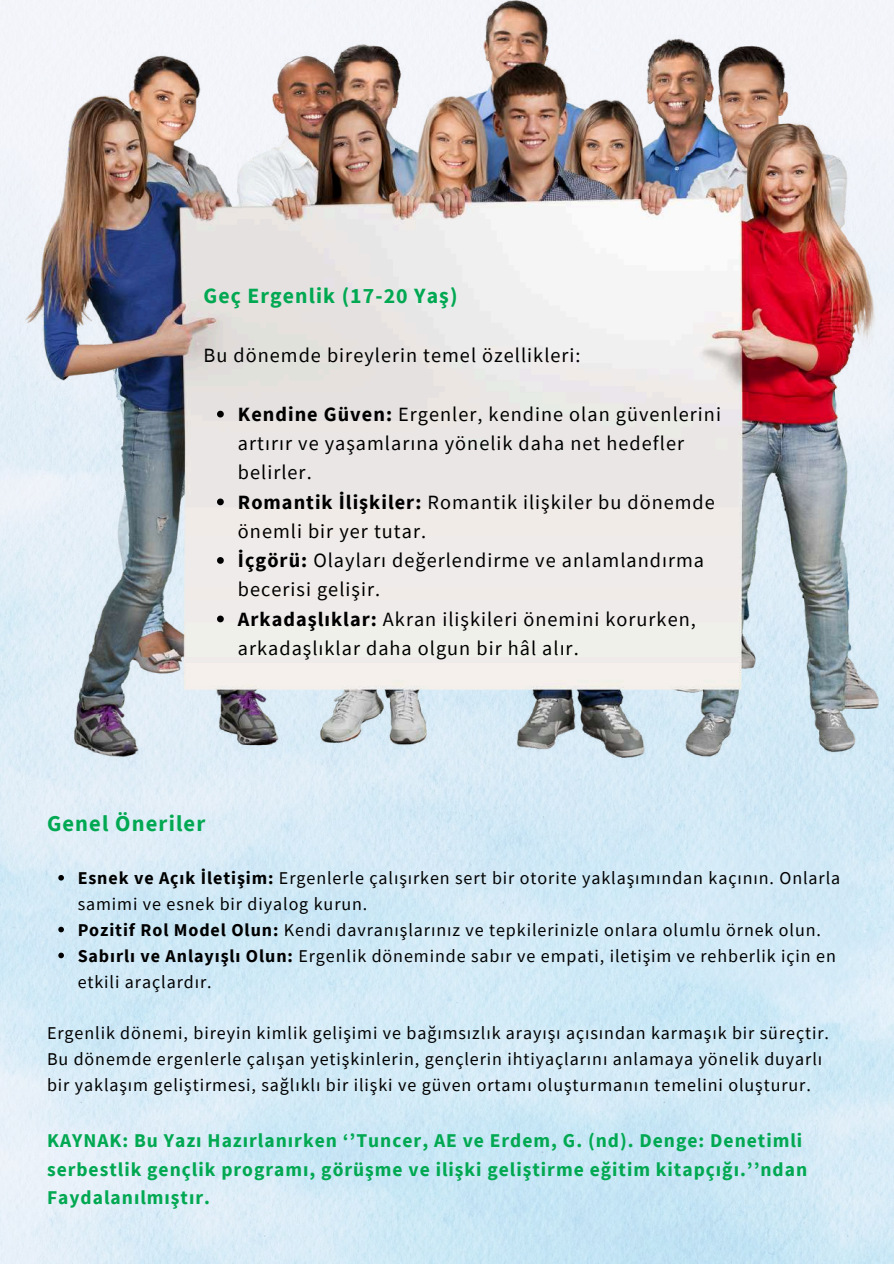
<style>
.page{position:relative;width:894px;height:1264px;background:#fff}
.page>*{position:absolute;margin:0;border:0;box-sizing:border-box;transform-origin:0 0}
.t1{font:700 22.5px "Source Sans Pro";letter-spacing:.05em;color:#01a852}
.t2{font:700 21.75px "Source Sans Pro";letter-spacing:.05em;color:#01a852}
.t3{font:20.25px/29.2px "Source Sans Pro";letter-spacing:.05em;color:#000}
.t4{font:700 19.5px/28.2px "Source Sans Pro";letter-spacing:.05em;color:#01a852}
.t5{font:18px/25.8px "Source Sans Pro";letter-spacing:.05em;color:#000}
.s1{font-weight:700}
</style>
<div class="page">
<img style="left:0;top:0;width:893px;height:1263px">
<img style="left:13px;top:0;width:865px;height:775px">
<svg style="left:217px;top:411px;width:7px;height:6px"></svg>
<svg style="left:217px;top:498px;width:7px;height:7px"></svg>
<svg style="left:217px;top:557px;width:7px;height:7px"></svg>
<svg style="left:217px;top:615px;width:7px;height:7px"></svg>
<svg style="left:58px;top:875px;width:6px;height:5px"></svg>
<svg style="left:58px;top:926px;width:6px;height:6px"></svg>
<svg style="left:58px;top:952px;width:6px;height:6px"></svg>
<p class="t2" style="left:203px;top:281px;width:255px">Geç Ergenlik (17-20 Yaş)</p>
<p class="t3" style="left:203px;top:340px;width:378px">Bu dönemde bireylerin temel özellikleri:</p>
<p class="t3" style="left:238px;top:399px;width:482px"><span class="s1">Kendine Güven:</span> Ergenler, kendine olan güvenlerini artırır ve yaşamlarına yönelik daha net hedefler belirler.<br><span class="s1">Romantik İlişkiler:</span> Romantik ilişkiler bu dönemde önemli bir yer tutar.<br><span class="s1">İçgörü:</span> Olayları değerlendirme ve anlamlandırma becerisi gelişir.<br><span class="s1">Arkadaşlıklar:</span> Akran ilişkileri önemini korurken, arkadaşlıklar daha olgun bir hâl alır.</p>
<p class="t1" style="left:47px;top:809px;width:160px">Genel Öneriler</p>
<p class="t5" style="left:78px;top:864px;width:764px"><span class="s1">Esnek ve Açık İletişim:</span> Ergenlerle çalışırken sert bir otorite yaklaşımından kaçının. Onlarla samimi ve esnek bir diyalog kurun.<br><span class="s1">Pozitif Rol Model Olun:</span> Kendi davranışlarınız ve tepkilerinizle onlara olumlu örnek olun.<br><span class="s1">Sabırlı ve Anlayışlı Olun:</span> Ergenlik döneminde sabır ve empati, iletişim ve rehberlik için en etkili araçlardır.</p>
<p class="t5" style="left:47px;top:1019px;width:783px">Ergenlik dönemi, bireyin kimlik gelişimi ve bağımsızlık arayışı açısından karmaşık bir süreçtir.<br>Bu dönemde ergenlerle çalışan yetişkinlerin, gençlerin ihtiyaçlarını anlamaya yönelik duyarlı bir yaklaşım geliştirmesi, sağlıklı bir ilişki ve güven ortamı oluşturmanın temelini oluşturur.</p>
<p class="t4" style="left:47px;top:1126px;width:761px">KAYNAK: Bu Yazı Hazırlanırken ‘’Tuncer, AE ve Erdem, G. (nd). Denge: Denetimli serbestlik gençlik programı, görüşme ve ilişki geliştirme eğitim kitapçığı.’’ndan<br>Faydalanılmıştır.</p>
</div>
